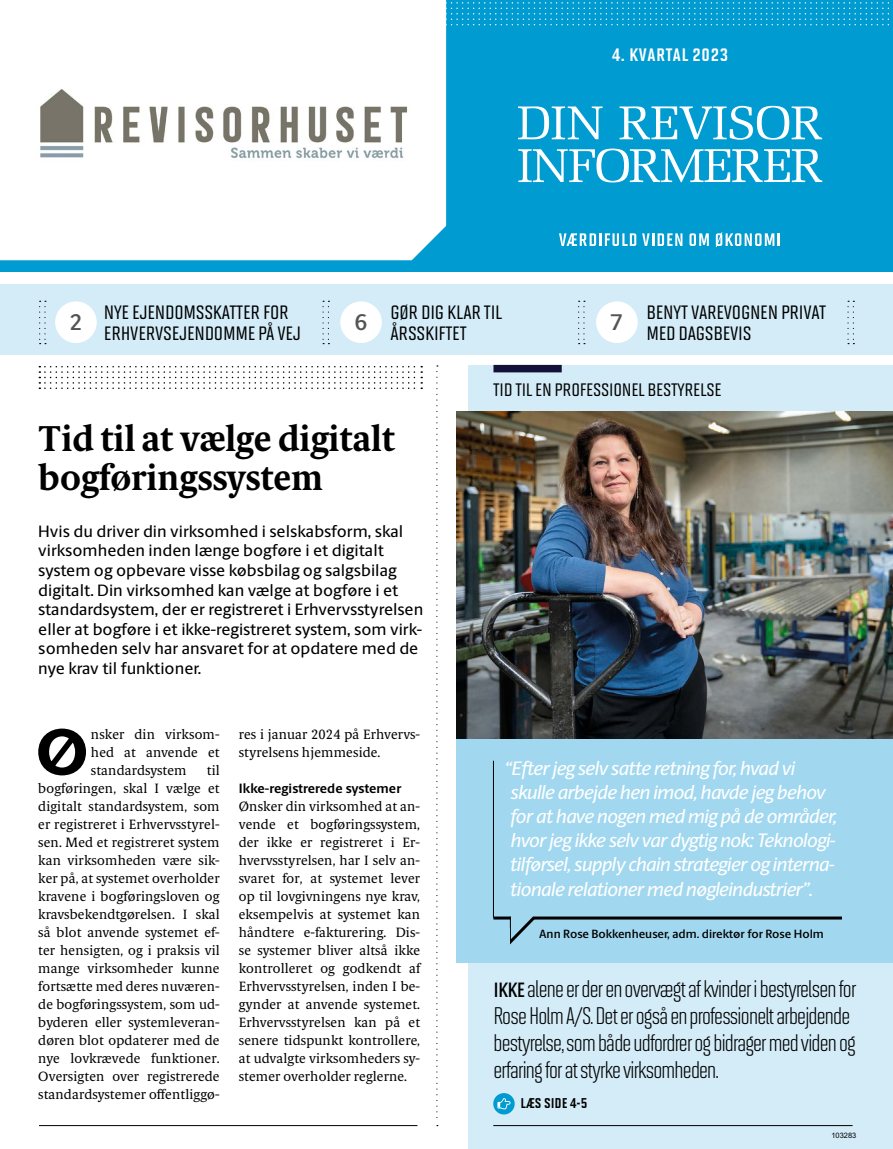
<style>
.page{position:relative;width:893px;height:1149px;background:#fff}
.page>*{position:absolute;margin:0;border:0;box-sizing:border-box;transform-origin:0 0}
.t1{font:800 65.7px "Berling Sans";color:#000}
.t2{font:700 36px/39px "Berling Serif Text";color:#000}
.t3{font:24px/27px "Solano Gothic MVB";letter-spacing:-.03em;color:#000}
.t4{font:600 22.8px "Berling Sans";color:#555454}
.t5{font:22.5px/21px "Solano Gothic MVB Md SC";letter-spacing:-.01em;color:#000}
.t6{font:21px "Solano Gothic MVB Md SC";letter-spacing:-.01em;color:#000}
.t7{font:21px "Solano Gothic MVB Bd SC";letter-spacing:.03em;color:#fff}
.t8{font:italic 500 19.5px/24px "Berling Sans";letter-spacing:-.03em;color:#fff}
.t9{font:500 16.5px/19.5px "Berling Sans";color:#000}
.t10{font:16.5px "Solano Gothic MVB Bd SC";color:#000}
.t11{font:13.5px/18px "Berling Serif Text";letter-spacing:.01em;color:#000;text-align:justify}
.t12{font:700 13.5px "Berling Sans";letter-spacing:.01em;color:#000}
.t13{font:600 12px "Berling Sans";color:#000}
.t14{font:7.5px "Arial";color:#000}
.s1{font-family:"Solano Gothic MVB Sb SC"}
</style>
<div class="page">
<div style="left:468px;top:365px;width:425px;height:783px;background:#d3ecf8"></div>
<svg style="left:39px;top:366px;width:383px;height:23px"></svg>
<div style="left:0;top:284px;width:893px;height:70px;background:#d3ecf8"></div>
<svg style="left:847px;top:300px;width:7px;height:44px"></svg>
<svg style="left:436px;top:365px;width:2px;height:753px"></svg>
<div style="left:493px;top:365px;width:69px;height:7px;background:#131139"></div>
<hr style="left:493px;top:1124px;width:360px;height:1px;background:#000">
<hr style="left:39px;top:1124px;width:378px;height:1px;background:#000">
<svg style="left:493px;top:1092px;width:22px;height:22px"></svg>
<svg style="left:497px;top:1097px;width:13px;height:11px"></svg>
<div style="left:55px;top:301px;width:42px;height:42px;background:#fff;border-radius:50%"></div>
<svg style="left:39px;top:300px;width:7px;height:44px"></svg>
<div style="left:340px;top:301px;width:42px;height:42px;background:#fff;border-radius:50%"></div>
<svg style="left:323px;top:300px;width:6px;height:44px"></svg>
<div style="left:596px;top:301px;width:42px;height:42px;background:#fff;border-radius:50%"></div>
<svg style="left:578px;top:300px;width:7px;height:44px"></svg>
<div style="left:456px;top:738px;width:437px;height:224px;background:#a1d7ef"></div>
<hr style="left:493px;top:760px;width:1px;height:157px;background:#000">
<svg style="left:493px;top:916px;width:349px;height:29px"></svg>
<div style="left:488px;top:928px;width:22px;height:18px;background:#a1d7ef"></div>
<img style="left:456px;top:411px;width:437px;height:327px">
<div style="left:0;top:0;width:893px;height:271px;background:#009bd0"></div>
<div style="left:0;top:0;width:446px;height:260px;background:#fff"></div>
<svg style="left:518px;top:148px;width:304px;height:34px"></svg>
<svg style="left:518px;top:106px;width:304px;height:34px"></svg>
<svg style="left:559px;top:233px;width:77px;height:13px"></svg>
<svg style="left:642px;top:233px;width:40px;height:13px"></svg>
<svg style="left:689px;top:233px;width:20px;height:13px"></svg>
<svg style="left:716px;top:232px;width:64px;height:15px"></svg>
<svg style="left:230px;top:0;width:659px;height:25px"></svg>
<img style="left:22px;top:45px;width:402px;height:140px">
<h3 class="t7" style="left:612px;top:42px;width:117px">4. KVARTAL 2023</h3>
<h3 class="t4" style="left:69px;top:308px;width:15px">2</h3>
<h3 class="t5" style="left:391px;top:301px;width:113px">GØR DIG KLAR TIL<br>ÅRSSKIFTET</h3>
<h3 class="t5" style="left:104px;top:301px;width:199px">NYE EJENDOMSSKATTER FOR<br>ERHVERVSEJENDOMME PÅ VEJ</h3>
<h3 class="t4" style="left:355px;top:308px;width:15px">6</h3>
<h3 class="t5" style="left:646px;top:301px;width:181px">BENYT VAREVOGNEN PRIVAT<br>MED DAGSBEVIS</h3>
<h3 class="t4" style="left:610px;top:308px;width:15px">7</h3>
<h2 class="t2" style="left:38px;top:419px;width:358px">Tid til at vælge digitalt bogføringssystem</h2>
<p class="t9" style="left:38px;top:521px;width:387px">Hvis du driver din virksomhed i selskabsform, skal virksomheden inden længe bogføre i et digitalt system og opbevare visse købsbilag og salgsbilag digitalt. Din virksomhed kan vælge at bogføre i et standardsystem, der er registreret i Erhvervsstyrelsen eller at bogføre i et ikke-registreret system, som virk&shy;somheden selv har ansvaret for at opdatere med de nye krav til funktioner.</p>
<h1 class="t1" style="left:36px;top:711px;width:54px">Ø</h1>
<p class="t11" style="left:91px;top:724px;width:130px">nsker din virksom&shy;hed at anvende et standardsystem</p>
<p class="t11" style="left:38px;top:760px;width:183px;text-indent:168px">til bogføringen, skal I vælge et digitalt standardsystem, som er registreret i Erhvervsstyrel&shy;sen. Med et registreret system kan virksomheden være sik&shy;ker på, at systemet overholder kravene i bogføringsloven og kravsbekendtgørelsen. I skal så blot anvende systemet ef&shy;ter hensigten, og i praksis vil mange virksomheder kunne fortsætte med deres nuværen&shy;de bogføringssystem, som ud&shy;byderen eller systemleveran&shy;døren blot opdaterer med de nye lovkrævede funktioner.<br>Oversigten over registrerede standardsystemer offentliggø-</p>
<p class="t11" style="left:239px;top:724px;width:183px">res i januar 2024 på Erhvervs&shy;styrelsens hjemmeside.</p>
<p class="t12" style="left:239px;top:779px;width:164px">Ikke-registrerede systemer</p>
<p class="t11" style="left:239px;top:796px;width:183px">Ønsker din virksomhed at an&shy;vende et bogføringssystem, der ikke er registreret i Er&shy;hvervsstyrelsen, har I selv an&shy;svaret for, at systemet lever op til lovgivningens nye krav, eksempelvis at systemet kan håndtere e-fakturering. Dis&shy;se systemer bliver altså ikke kontrolleret og godkendt af Erhvervsstyrelsen, inden I be&shy;gynder at anvende systemet.<br>Erhvervsstyrelsen kan på et senere tidspunkt kontrollere, at udvalgte virksomheders sy&shy;stemer overholder reglerne.</p>
<h3 class="t6" style="left:493px;top:377px;width:230px">TID TIL EN PROFESSIONEL BESTYRELSE</h3>
<p class="t8" style="left:505px;top:756px;width:334px">“Efter jeg selv satte retning for, hvad vi skulle arbejde hen imod, havde jeg behov for at have nogen med mig på de områder, hvor jeg ikke selv var dygtig nok: Teknologi&shy;tilførsel, supply chain strategier og interna&shy;tionale relationer med nøgleindustrier”.</p>
<p class="t13" style="left:539px;top:926px;width:286px">Ann Rose Bokkenheuser, adm. direktør for Rose Holm</p>
<h3 class="t3" style="left:493px;top:974px;width:364px"><span class="s1">ikke</span> alene er der en overvægt af kvinder i bestyrelsen for Rose Holm A/S. Det er også en professionelt arbejdende bestyrelse, som både udfordrer og bidrager med viden og erfaring for at styrke virksomheden.</h3>
<p class="t10" style="left:520px;top:1092px;width:68px">LÆS SIDE 4-5</p>
<p class="t14" style="left:831px;top:1130px;width:27px">103283</p>
</div>
